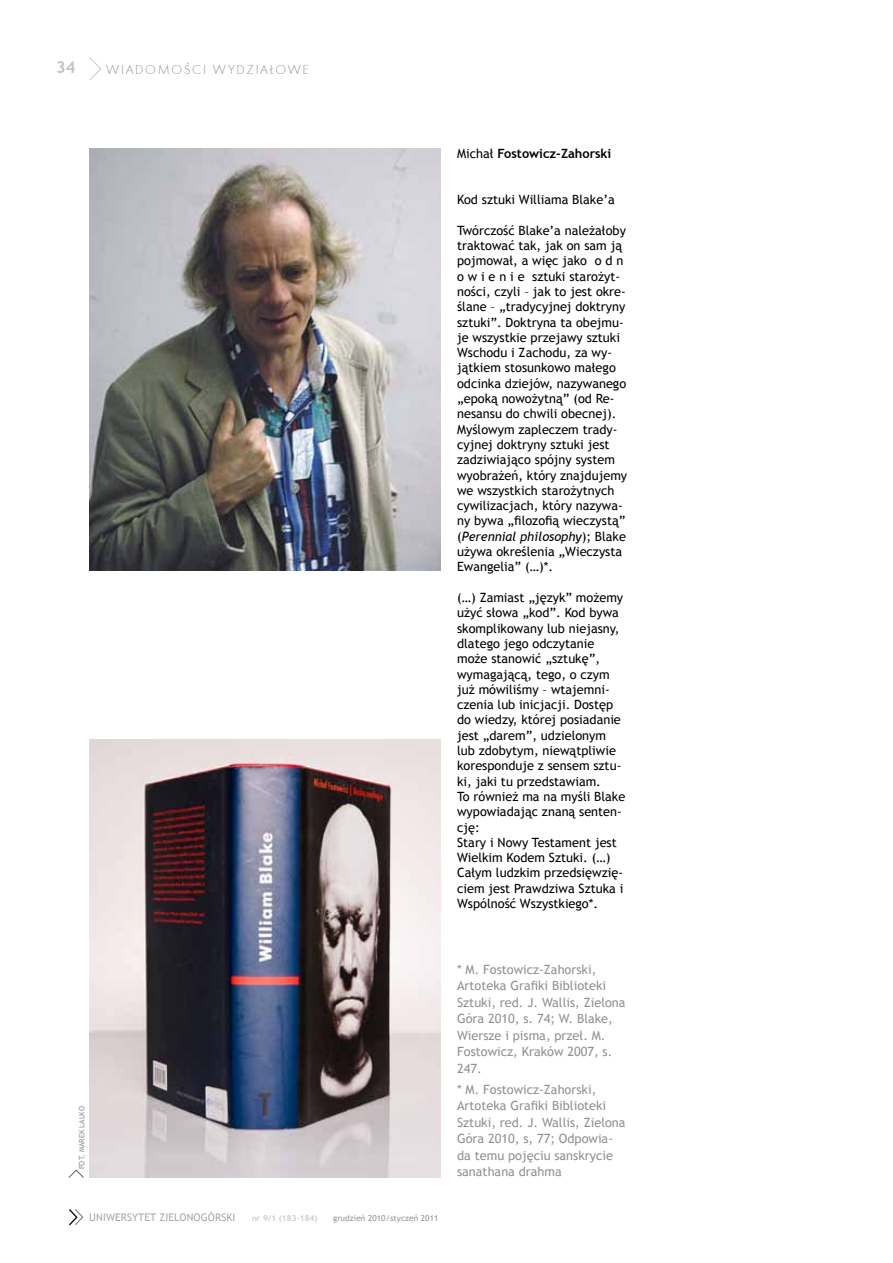
<style>
.page{position:relative;width:893px;height:1263px;background:#fff}
.page>*{position:absolute;margin:0;border:0;box-sizing:border-box;transform-origin:0 0}
.t1{font:700 16.5px "Trebuchet MS";color:#c2c3c4}
.t2{font:13.5px "Futura TEE Ligh";letter-spacing:.12em;color:#929395}
.t3{font:12.75px/15.3px "Trebuchet MS";color:#000}
.t4{font:12.75px/16.5px "Trebuchet MS";color:#8f9193}
.t5{font:700 12.75px "Trebuchet MS";color:#000}
.t6{font:10.5px "Trebuchet MS";letter-spacing:.01em;color:#a7a9aa}
.t7{font:8.25px "Trebuchet MS";letter-spacing:.01em;color:#929395}
.t8{font:700 8.25px "Trebuchet MS";letter-spacing:.01em;color:#c9cbcc}
.t9{font:7.5px "Trebuchet MS";color:#929395}
.s1{font-weight:400}
.s2{font-style:italic}
</style>
<div class="page">
<svg style="left:90px;top:58px;width:12px;height:22px"></svg>
<svg style="left:69px;top:1209px;width:15px;height:17px"></svg>
<svg style="left:68px;top:1169px;width:16px;height:9px"></svg>
<img style="left:89px;top:739px;width:351px;height:439px">
<img style="left:89px;top:149px;width:351px;height:422px">
<p class="t1" style="left:56px;top:57px;width:21px">34</p>
<p class="t2" style="left:106px;top:61px;width:204px">WIADOMOŚCI WYDZIAŁOWE</p>
<p class="t5" style="left:457px;top:146px;width:156px"><span class="s1">Michał</span> Fostowicz-Zahorski</p>
<p class="t3" style="left:457px;top:192px;width:159px">Kod sztuki Williama Blake’a</p>
<p class="t3" style="left:457px;top:223px;width:172px">Twórczość Blake’a należałoby traktować tak, jak on sam ją pojmował, a więc jako o d n o w i e n i e sztuki starożyt&shy;ności, czyli – jak to jest okre&shy;ślane – „tradycyjnej doktryny sztuki”. Doktryna ta obejmu&shy;je wszystkie przejawy sztuki<br>Wschodu i Zachodu, za wy&shy;jątkiem stosunkowo małego odcinka dziejów, nazywanego „epoką nowożytną” (od Re&shy;nesansu do chwili obecnej).<br>Myślowym zapleczem trady&shy;cyjnej doktryny sztuki jest zadziwiająco spójny system wyobrażeń, który znajdujemy we wszystkich starożytnych cywilizacjach, który nazywa&shy;ny bywa „filozofią wieczystą” (<span class="s2">Perennial philosophy</span>); Blake używa określenia „Wieczysta<br>Ewangelia” (…)*.</p>
<p class="t3" style="left:457px;top:590px;width:170px">(…) Zamiast „język” możemy użyć słowa „kod”. Kod bywa skomplikowany lub niejasny, dlatego jego odczytanie może stanowić „sztukę”, wymagającą, tego, o czym już mówiliśmy – wtajemni&shy;czenia lub inicjacji. Dostęp do wiedzy, której posiadanie jest „darem”, udzielonym lub zdobytym, niewątpliwie koresponduje z sensem sztu&shy;ki, jaki tu przedstawiam.<br>To również ma na myśli Blake wypowiadając znaną senten&shy;cję:<br>Stary i Nowy Testament jest<br>Wielkim Kodem Sztuki. (…)<br>Całym ludzkim przedsięwzię&shy;ciem jest Prawdziwa Sztuka i<br>Wspólność Wszystkiego*.</p>
<p class="t9" style="left:77px;top:1169px;width:64px;rotate:-90deg">fot. marek lalko</p>
<p class="t6" style="left:89px;top:1211px;width:148px">UNIWERSYTET ZIELONOGÓRSKI</p>
<p class="t8" style="left:252px;top:1213px;width:67px">nr 9/1 (183-184)</p>
<p class="t7" style="left:333px;top:1213px;width:107px">grudzień 2010/styczeń 2011</p>
<p class="t4" style="left:457px;top:961px;width:170px">* M. Fostowicz-Zahorski,<br>Artoteka Grafiki Biblioteki<br>Sztuki, red. J. Wallis, Zielona<br>Góra 2010, s. 74; W. Blake,<br>Wiersze i pisma, przeł. M.<br>Fostowicz, Kraków 2007, s.<br>247.</p>
<p class="t4" style="left:457px;top:1081px;width:170px">* M. Fostowicz-Zahorski,<br>Artoteka Grafiki Biblioteki<br>Sztuki, red. J. Wallis, Zielona<br>Góra 2010, s, 77; Odpowia&shy;da temu pojęciu sanskrycie sanathana drahma</p>
</div>
